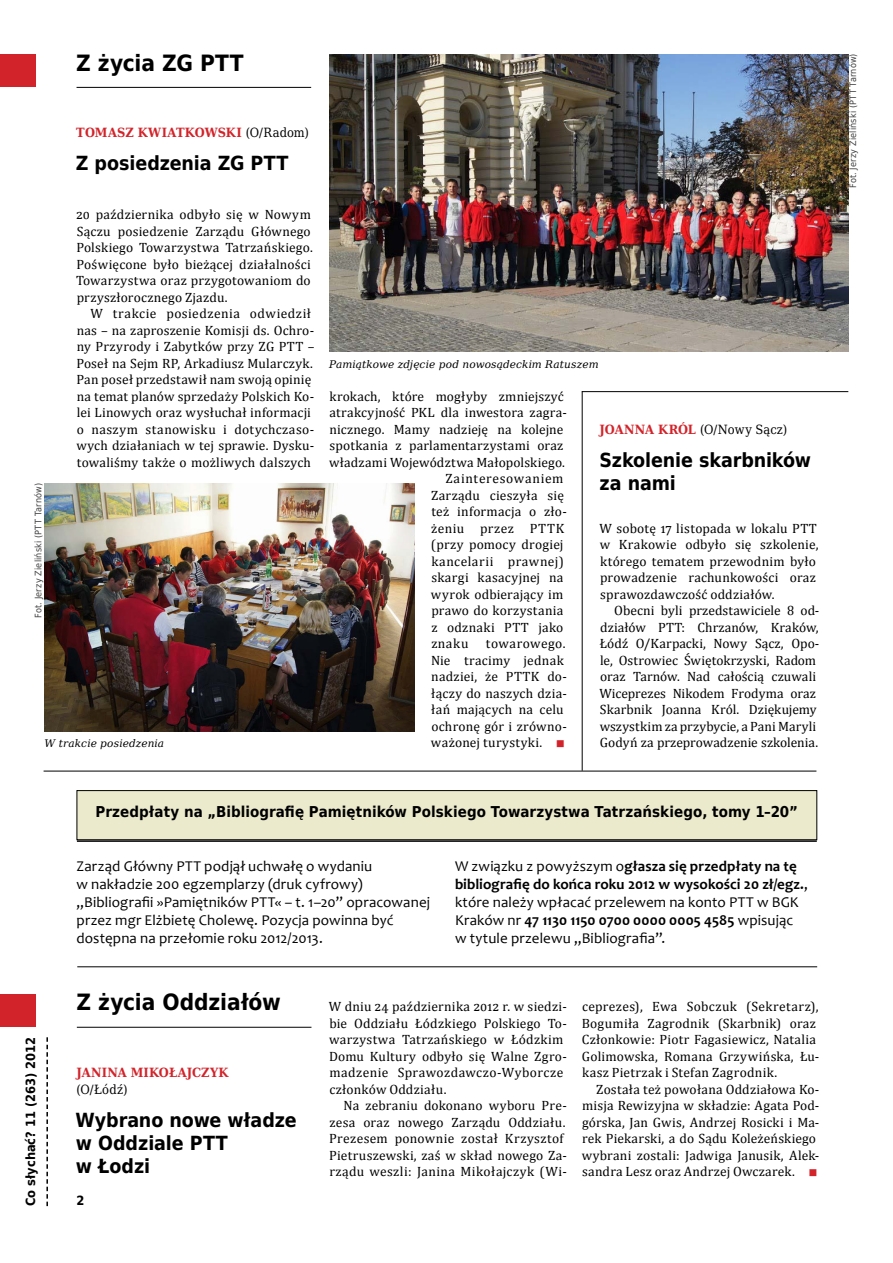
<style>
.page{position:relative;width:893px;height:1263px;background:#fff}
.page>*{position:absolute;margin:0;border:0;box-sizing:border-box;transform-origin:0 0}
.t1{font:700 22.5px "DejaVu Sans Condensed";letter-spacing:-.005em;color:#000}
.t2{font:700 19.5px/23.4px "DejaVu Sans Condensed";letter-spacing:-.005em;color:#000}
.t3{font:15px/18px "Candara";letter-spacing:.005em;color:#000}
.t4{font:700 15px "DejaVu Sans Condensed";letter-spacing:.005em;color:#000}
.t5{font:13.5px/16.5px "Cambria";letter-spacing:.015em;color:#000}
.t6{font:13.5px "Cambria";letter-spacing:.035em;color:#000}
.t7{font:13.5px "Cambria";letter-spacing:.055em;color:#000}
.t8{font:13.5px "Cambria";letter-spacing:.04em;color:#000}
.t9{font:700 12.75px "DejaVu Serif Condensed";letter-spacing:.01em;color:#d2232a}
.t10{font:12.75px "DejaVu Serif Condensed";letter-spacing:.015em;color:#000}
.t11{font:700 12.75px "DejaVu Sans Condensed";color:#000}
.t12{font:italic 10.5px "DejaVu Serif";letter-spacing:.01em;color:#000}
.t13{font:9px "DejaVu Sans Condensed";letter-spacing:.025em;color:#414042}
.t14{font:9px "DejaVu Serif";color:#d2232a}
.s1{font-weight:400;color:#000}
.s2{font-weight:700;color:#d2232a}
.s3{font-weight:700}
</style>
<div class="page">
<svg style="left:46px;top:1037px;width:2px;height:169px"></svg>
<hr style="left:44px;top:771px;width:772px;height:1px;background:#000">
<div style="left:0;top:55px;width:35px;height:32px;background:#d2232a"></div>
<hr style="left:77px;top:87px;width:234px;height:1px;background:#000">
<img style="left:329px;top:55px;width:519px;height:296px">
<img style="left:45px;top:483px;width:370px;height:248px">
<div style="left:77px;top:790px;width:740px;height:50px;background:#ebeacc"></div>
<div style="left:77px;top:790px;width:740px;height:50px;border:1px solid #000"></div>
<hr style="left:77px;top:840px;width:740px;height:2px;background:#000">
<hr style="left:77px;top:966px;width:740px;height:1px;background:#000">
<hr style="left:582px;top:391px;width:266px;height:1px;background:#000">
<hr style="left:582px;top:391px;width:1px;height:380px;background:#000">
<div style="left:0;top:994px;width:36px;height:33px;background:#d2232a"></div>
<hr style="left:77px;top:1027px;width:234px;height:1px;background:#000">
<h1 class="t1" style="left:76px;top:44px;width:169px">Z życia ZG PTT</h1>
<p class="t9" style="left:76px;top:122px;width:234px">TOMASZ KWIATKOWSKI <span class="s1">(O/Radom)</span></p>
<h2 class="t2" style="left:76px;top:150px;width:214px">Z posiedzenia ZG PTT</h2>
<p class="t5" style="left:76px;top:206px;width:238px">20 października odbyło się w Nowym Sączu posiedzenie Zarządu Głównego Polskiego Towarzystwa Tatrzańskiego.<br>Poświęcone było bieżącej działalności Towarzystwa oraz przygotowaniom do przyszłorocznego Zjazdu.</p>
<p class="t5" style="left:76px;top:305px;width:240px;text-indent:14px">W trakcie posiedzenia odwiedził nas – na zaproszenie Komisji ds. Ochro&shy;ny Przyrody i Zabytków przy ZG PTT – Poseł na Sejm RP, Arkadiusz Mularczyk.<br>Pan poseł przedstawił nam swoją opinię na temat planów sprzedaży Polskich Ko&shy;lei Linowych oraz wysłuchał informacji o naszym stanowisku i dotychczaso&shy;wych działaniach w tej sprawie. Dysku&shy;towaliśmy także o możliwych dalszych</p>
<p class="t12" style="left:329px;top:356px;width:271px">Pamiątkowe zdjęcie pod nowosądeckim Ratuszem</p>
<p class="t5" style="left:329px;top:388px;width:236px">krokach, które mogłyby zmniejszyć</p>
<p class="t5" style="left:330px;top:404px;width:239px">atrakcyjność PKL dla inwestora zagra-</p>
<p class="t5" style="left:329px;top:421px;width:235px">nicznego. Mamy nadzieję na kolejne</p>
<p class="t5" style="left:330px;top:437px;width:235px">spotkania z parlamentarzystami oraz</p>
<p class="t5" style="left:329px;top:454px;width:237px">władzami Województwa Małopolskiego.</p>
<p class="t7" style="left:445px;top:470px;width:120px">Zainteresowaniem</p>
<p class="t5" style="left:431px;top:487px;width:134px">Zarządu cieszyła się</p>
<p class="t5" style="left:431px;top:503px;width:137px">też informacja o zło-</p>
<p class="t8" style="left:431px;top:520px;width:135px">żeniu przez PTTK</p>
<p class="t5" style="left:431px;top:536px;width:134px">(przy pomocy drogiej</p>
<p class="t6" style="left:431px;top:553px;width:134px">kancelarii prawnej)</p>
<p class="t5" style="left:431px;top:569px;width:133px">skargi kasacyjnej na</p>
<p class="t5" style="left:431px;top:586px;width:134px">wyrok odbierający im</p>
<p class="t5" style="left:431px;top:602px;width:134px">prawo do korzystania</p>
<p class="t5" style="left:431px;top:619px;width:133px">z odznaki PTT jako</p>
<p class="t5" style="left:431px;top:635px;width:39px">znaku</p>
<p class="t10" style="left:600px;top:419px;width:189px"><span class="s2">JOANNA KRÓL</span> (O/Nowy Sącz)</p>
<h2 class="t2" style="left:600px;top:447px;width:213px">Szkolenie skarbników za nami</h2>
<p class="t5" style="left:599px;top:520px;width:221px">W sobotę 17 listopada w lokalu PTT w Krakowie odbyło się szkolenie, którego tematem przewodnim było prowadzenie rachunkowości oraz sprawozdawczość oddziałów.</p>
<p class="t5" style="left:599px;top:602px;width:222px;text-indent:15px">Obecni byli przedstawiciele 8 od&shy;działów PTT: Chrzanów, Kraków, Łódź O/Karpacki, Nowy Sącz, Opo&shy;le, Ostrowiec Świętokrzyski, Radom oraz Tarnów. Nad całością czuwali Wiceprezes Nikodem Frodyma oraz Skarbnik Joanna Król. Dziękujemy wszystkim za przybycie, a Pani Maryli Godyń za przeprowadzenie szkolenia.</p>
<p class="t13" style="left:31px;top:618px;width:136px;rotate:-90deg">Fot. Jerzy Zieliński (PTT Tarnów)</p>
<p class="t5" style="left:431px;top:635px;width:137px;text-indent:55px">towarowego.<br>Nie tracimy jednak nadziei, że PTTK do&shy;łączy do naszych dzia&shy;łań mających na celu ochronę gór i zrówno-</p>
<p class="t12" style="left:45px;top:735px;width:121px">W trakcie posiedzenia</p>
<p class="t5" style="left:431px;top:734px;width:113px">ważonej turystyki.</p>
<p class="t14" style="left:556px;top:736px;width:10px">■</p>
<p class="t4" style="left:96px;top:799px;width:704px">Przedpłaty na „Bibliografię Pamiętników Polskiego Towarzystwa Tatrzańskiego, tomy 1–20”</p>
<p class="t11" style="left:20px;top:1206px;width:170px;rotate:-90deg">Co słychać? 11 (263) 2012</p>
<p class="t3" style="left:77px;top:857px;width:355px">Zarząd Główny PTT podjął uchwałę o wydaniu<br>w nakładzie 200 egzemplarzy (druk cyfrowy) „Bibliografii »Pamiętników PTT« – t. 1–20” opracowanej przez mgr Elżbietę Cholewę. Pozycja powinna być dostępna na przełomie roku 2012/2013.</p>
<p class="t3" style="left:455px;top:857px;width:354px">W związku z powyższym o<span class="s3">głasza się przedpłaty na tę bibliografię do końca roku 2012 w wysokości 20 zł/egz.</span>, które należy wpłacać przelewem na konto PTT w BGK Kraków nr <span class="s3">47 1130 1150 0700 0000 0005 4585</span> wpisując w tytule przelewu „Bibliografia”.</p>
<h1 class="t1" style="left:77px;top:984px;width:206px">Z życia Oddziałów</h1>
<p class="t9" style="left:76px;top:1062px;width:154px">JANINA MIKOŁAJCZYK</p>
<p class="t10" style="left:76px;top:1079px;width:53px">(O/Łódź)</p>
<h2 class="t2" style="left:76px;top:1107px;width:223px">Wybrano nowe władze w Oddziale PTT<br>w Łodzi</h2>
<p class="t11" style="left:77px;top:1190px;width:9px">2</p>
<p class="t5" style="left:329px;top:998px;width:240px">W dniu 24 października 2012 r. w siedzi&shy;bie Oddziału Łódzkiego Polskiego To&shy;warzystwa Tatrzańskiego w Łódzkim Domu Kultury odbyło się Walne Zgro&shy;madzenie Sprawozdawczo-Wyborcze członków Oddziału.</p>
<p class="t5" style="left:329px;top:1097px;width:239px;text-indent:14px">Na zebraniu dokonano wyboru Pre&shy;zesa oraz nowego Zarządu Oddziału.<br>Prezesem ponownie został Krzysztof Pietruszewski, zaś w skład nowego Za&shy;rządu weszli: Janina Mikołajczyk (Wi-</p>
<p class="t5" style="left:582px;top:998px;width:239px">ceprezes), Ewa Sobczuk (Sekretarz), Bogumiła Zagrodnik (Skarbnik) oraz Członkowie: Piotr Fagasiewicz, Natalia Golimowska, Romana Grzywińska, Łu&shy;kasz Pietrzak i Stefan Zagrodnik.</p>
<p class="t5" style="left:582px;top:1081px;width:239px;text-indent:14px">Została też powołana Oddziałowa Ko&shy;misja Rewizyjna w składzie: Agata Pod&shy;górska, Jan Gwis, Andrzej Rosicki i Ma&shy;rek Piekarski, a do Sądu Koleżeńskiego wybrani zostali: Jadwiga Janusik, Alek&shy;sandra Lesz oraz Andrzej Owczarek.</p>
<p class="t14" style="left:809px;top:1165px;width:10px">■</p>
<p class="t13" style="left:846px;top:188px;width:136px;rotate:-90deg">Fot. Jerzy Zieliński (PTT Tarnów)</p>
</div>
